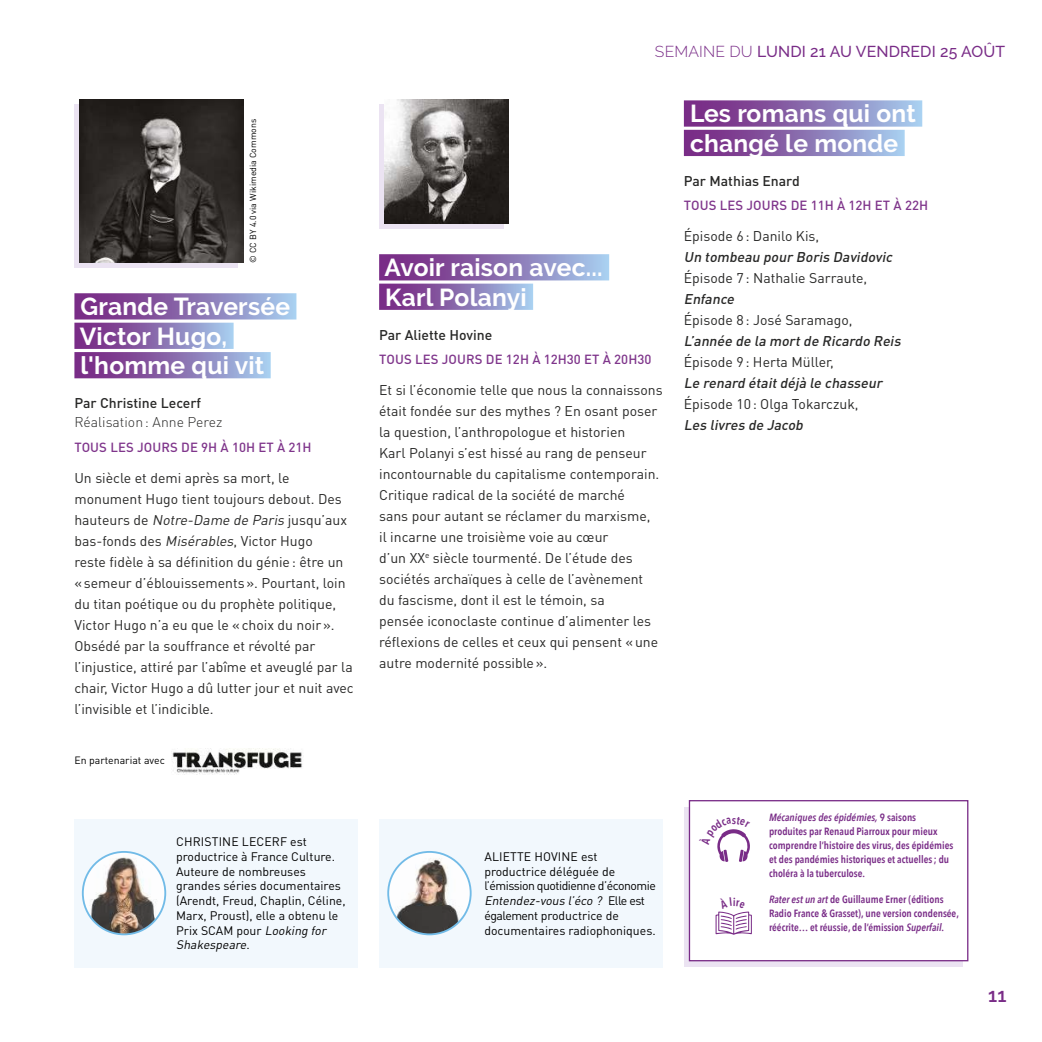
<style>
.page{position:relative;width:1042px;height:1042px;background:#fff}
.page>*{position:absolute;margin:0;border:0;box-sizing:border-box;transform-origin:0 0}
.t1{font:700 24.5px/29.4px "Raleway";letter-spacing:.01em;color:#fff}
.t2{font:600 19.25px "Raleway";color:#792c87}
.t3{font:500 15.75px "Raleway";letter-spacing:.01em;color:#792c87}
.t4{font:14px/21px "DIN Pro";color:#282827}
.t5{font:italic 500 14px "DIN Pro";color:#282827}
.t6{font:500 14px "DIN Pro";color:#282827}
.t7{font:300 14px "DIN Pro";color:#282827}
.t8{font:500 13.12px "DIN Pro";letter-spacing:.01em;color:#7f358b}
.t9{font:12.25px/14.7px "DIN Pro";color:#000}
.t10{font:600 10.5px/14px "Avenir Next Condensed";color:#792c87}
.t11{font:10.5px "DIN Pro";color:#000}
.t12{font:8.75px "DIN Pro";color:#000}
.s1{font-style:italic}
.s2{font-weight:300}
</style>
<div class="page">
<div style="left:379px;top:819px;width:284px;height:148px;background:#f2f8fd"></div>
<div style="left:74px;top:819px;width:284px;height:148px;background:#f2f8fd"></div>
<img style="left:83px;top:852px;width:82px;height:82px;border-radius:41px">
<div style="left:82px;top:851px;width:84px;height:84px;border:2px solid #5cb1e4;border-radius:50%"></div>
<img style="left:388px;top:852px;width:83px;height:82px;border-radius:41px">
<div style="left:387px;top:851px;width:85px;height:84px;border:2px solid #5cb1e4;border-radius:50%"></div>
<div style="left:74px;top:293px;width:222px;height:26px;background:linear-gradient(to right,#731978,#a3c6e9)"></div>
<div style="left:74px;top:323px;width:160px;height:26px;background:linear-gradient(to right,#731978,#a3c6e9)"></div>
<svg style="left:74px;top:352px;width:197px;height:26px;background:#8b70b1"></svg>
<svg style="left:379px;top:254px;width:230px;height:26px;background:#8c71b1"></svg>
<div style="left:379px;top:284px;width:154px;height:26px;background:linear-gradient(to right,#731978,#a3c5e8)"></div>
<svg style="left:684px;top:100px;width:238px;height:27px;background:#8e73b3"></svg>
<div style="left:684px;top:130px;width:220px;height:26px;background:linear-gradient(to right,#731978,#a3c5e9)"></div>
<svg style="left:684px;top:807px;width:278px;height:159px;background:#e4d7eb"></svg>
<div style="left:689px;top:800px;width:279px;height:161px;background:#fff;border:1px solid #792c87"></div>
<img style="left:172px;top:748px;width:131px;height:26px">
<div style="left:74px;top:104px;width:164px;height:164px;background:#ebe3f2"></div>
<img style="left:79px;top:99px;width:164px;height:164px">
<div style="left:379px;top:104px;width:124px;height:124px;background:#ebe3f2"></div>
<img style="left:384px;top:99px;width:124px;height:124px">
<svg style="left:717px;top:829px;width:33px;height:33px"></svg>
<svg style="left:715px;top:911px;width:37px;height:24px"></svg>
<p class="t12" style="left:247px;top:263px;width:146px;rotate:-90deg">© CC BY 4.0 via Wikimedia Commons</p>
<h1 class="t1" style="left:80px;top:292px;width:212px">Grande Traversée<br>Victor Hugo, l'homme qui vit</h1>
<p class="t6" style="left:74px;top:393px;width:128px">Par Christine Lecerf</p>
<p class="t7" style="left:74px;top:413px;width:150px">Réalisation: Anne Perez</p>
<p class="t8" style="left:74px;top:438px;width:239px">TOUS LES JOURS DE 9H À 10H ET À 21H</p>
<p class="t4" style="left:74px;top:466px;width:281px">Un siècle et demi après sa mort, le monument Hugo tient toujours debout. Des hauteurs de <span class="s1">Notre-Dame de Paris</span> jusqu’aux bas-fonds des <span class="s1">Misérables</span>, Victor Hugo<br>reste fidèle à sa définition du génie: être un «semeur d’éblouissements». Pourtant, loin du titan poétique ou du prophète politique, Victor Hugo n’a eu que le «choix du noir».<br>Obsédé par la souffrance et révolté par l’injustice, attiré par l’abîme et aveuglé par la chair, Victor Hugo a dû lutter jour et nuit avec l’invisible et l’indicible.</p>
<p class="t11" style="left:74px;top:753px;width:92px">En partenariat avec</p>
<p class="t9" style="left:176px;top:834px;width:171px">CHRISTINE LECERF est productrice à France Culture.<br>Auteure de nombreuses grandes séries documentaires (Arendt, Freud, Chaplin, Céline,<br>Marx, Proust), elle a obtenu le<br>Prix SCAM pour <span class="s1">Looking for<br>Shakespeare</span>.</p>
<p class="t3" style="left:655px;top:42px;width:352px"><span class="s2">SEMAINE DU</span> LUNDI 21 AU VENDREDI 25 AOÛT</p>
<h1 class="t1" style="left:384px;top:253px;width:220px">Avoir raison avec...<br>Karl Polanyi</h1>
<p class="t6" style="left:379px;top:325px;width:115px">Par Aliette Hovine</p>
<p class="t8" style="left:379px;top:350px;width:274px">TOUS LES JOURS DE 12H À 12H30 ET À 20H30</p>
<p class="t4" style="left:379px;top:379px;width:285px">Et si l’économie telle que nous la connaissons était fondée sur des mythes ? En osant poser la question, l’anthropologue et historien<br>Karl Polanyi s’est hissé au rang de penseur incontournable du capitalisme contemporain.<br>Critique radical de la société de marché<br>sans pour autant se réclamer du marxisme,<br>il incarne une troisième voie au cœur<br>d’un XX<sup>e</sup> siècle tourmenté. De l’étude des sociétés archaïques à celle de l’avènement<br>du fascisme, dont il est le témoin, sa<br>pensée iconoclaste continue d’alimenter les réflexions de celles et ceux qui pensent «une autre modernité possible».</p>
<h1 class="t1" style="left:690px;top:99px;width:227px">Les romans qui ont changé le monde</h1>
<p class="t6" style="left:684px;top:171px;width:117px">Par Mathias Enard</p>
<p class="t8" style="left:684px;top:196px;width:246px">TOUS LES JOURS DE 11H À 12H ET À 22H</p>
<p class="t4" style="left:684px;top:225px;width:137px">Épisode 6: Danilo Kis,</p>
<p class="t5" style="left:684px;top:247px;width:213px">Un tombeau pour Boris Davidovic</p>
<p class="t4" style="left:684px;top:267px;width:185px">Épisode 7: Nathalie Sarraute,</p>
<p class="t5" style="left:684px;top:289px;width:55px">Enfance</p>
<p class="t4" style="left:684px;top:309px;width:170px">Épisode 8: José Saramago,</p>
<p class="t5" style="left:684px;top:331px;width:221px">L’année de la mortde Ricardo Reis</p>
<p class="t4" style="left:684px;top:351px;width:152px">Épisode 9: Herta Müller,</p>
<p class="t5" style="left:684px;top:373px;width:203px">Le renard étaitdéjà le chasseur</p>
<p class="t4" style="left:684px;top:393px;width:176px">Épisode 10: Olga Tokarczuk,</p>
<p class="t5" style="left:684px;top:415px;width:124px">Les livres de Jacob</p>
<p class="t9" style="left:484px;top:849px;width:173px">ALIETTE HOVINE est productrice déléguée de l’émission quotidienne d’économie<br><span class="s1">Entendez-vous l’éco ?</span> E l le e st également productrice de documentaires radiophoniques.</p>
<p class="t10" style="left:769px;top:810px;width:186px"><span class="s1">Mécaniques des épidémies,</span> 9 saisons produites par Renaud Piarroux pour mieux comprendre l’histoire des virus, des épidémies et des pandémies historiques et actuelles; du choléra à la tuberculose.</p>
<p class="t10" style="left:769px;top:892px;width:191px"><span class="s1">Rater est un art</span> de Guillaume Erner (éditions<br>Radio France &amp; Grasset), une version condensée, réécrite… et réussie, de l’émission <span class="s1">Superfail</span>.</p>
<h2 class="t2" style="left:988px;top:980px;width:20px">11</h2>
</div>
